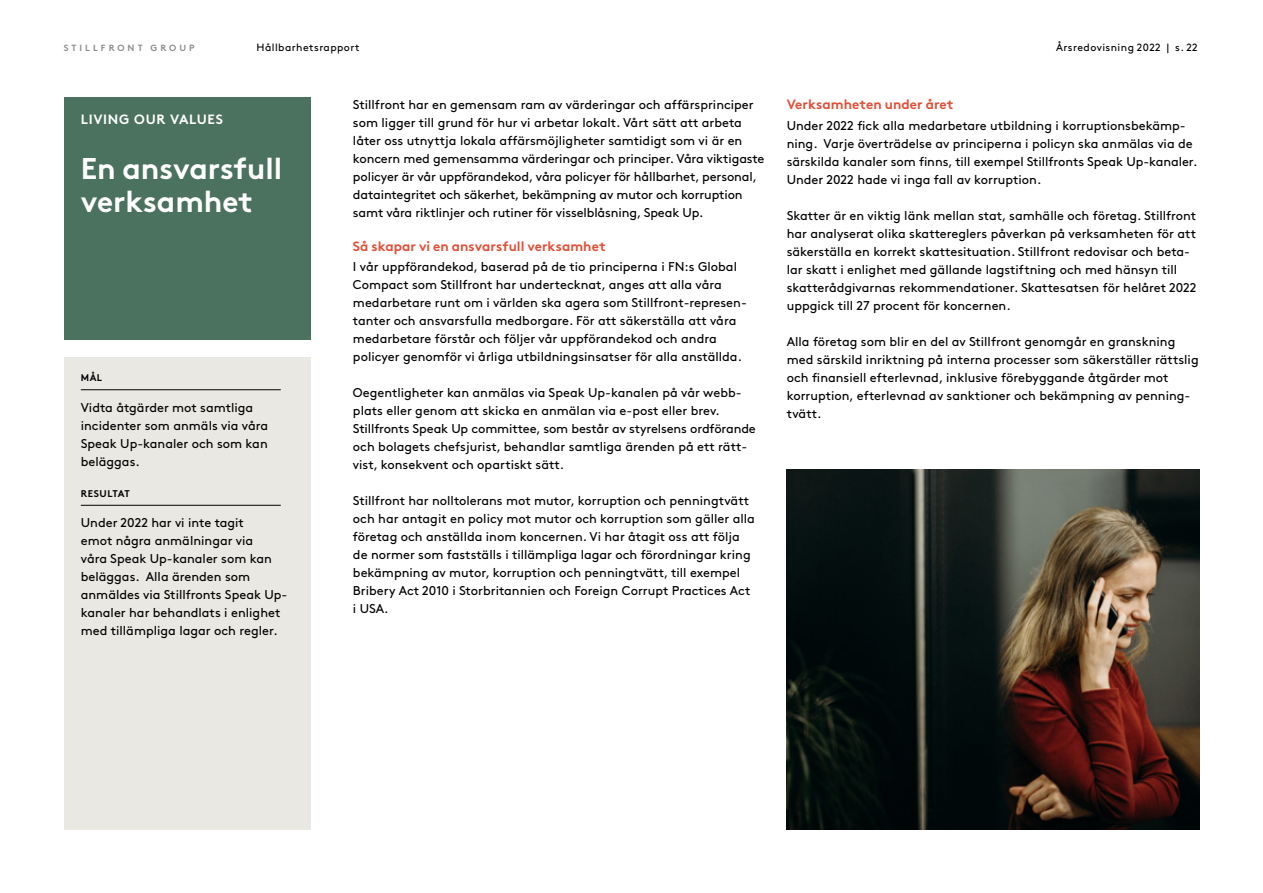
<style>
.page{position:relative;width:1263px;height:893px;background:#fff}
.page>*{position:absolute;margin:0;border:0;box-sizing:border-box;transform-origin:0 0}
.t1{font:700 30px/33px "Brown Std";color:#fff}
.t2{font:700 13.5px "Brown Std";letter-spacing:.005em;color:#e24f36}
.t3{font:700 13.5px "Brown Std";letter-spacing:.05em;color:#fff}
.t4{font:12.75px/18px "Brown Std";color:#000}
.t5{font:10.5px "Brown Std";letter-spacing:.04em;color:#000}
.t6{font:700 9.75px "Brown Std";letter-spacing:.05em;color:#000}
.t7{font:700 9px "Brown Std";letter-spacing:.34em;color:#8b8e88}
</style>
<div class="page">
<div style="left:64px;top:98px;width:246px;height:242px;background:#4a725e"></div>
<div style="left:64px;top:357px;width:247px;height:472px;background:#e9e8e3"></div>
<hr style="left:81px;top:389px;width:200px;height:1px;background:#000">
<hr style="left:81px;top:505px;width:200px;height:1px;background:#000">
<img style="left:787px;top:470px;width:412px;height:359px">
<p class="t7" style="left:64px;top:42px;width:132px">STILLFRONT GROUP</p>
<p class="t5" style="left:257px;top:41px;width:105px">Hållbarhetsrapport</p>
<p class="t5" style="left:1056px;top:41px;width:143px">Årsredovisning 2022 | s. 22</p>
<p class="t3" style="left:81px;top:111px;width:144px">LIVING OUR VALUES</p>
<h1 class="t1" style="left:81px;top:151px;width:203px">En ansvarsfull verksamhet</h1>
<p class="t6" style="left:81px;top:372px;width:23px">MÅL</p>
<p class="t4" style="left:81px;top:398px;width:189px">Vidta åtgärder mot samtliga incidenter som anmäls via våra<br>Speak Up-kanaler och som kan beläggas.</p>
<p class="t6" style="left:81px;top:487px;width:51px">RESULTAT</p>
<p class="t4" style="left:81px;top:514px;width:208px">Under 2022 har vi inte tagit<br>emot några anmälningar via<br>våra Speak Up-kanaler som kan beläggas. Alla ärenden som anmäldes via Stillfronts Speak Up&shy;kanaler har behandlats i enlighet med tillämpliga lagar och regler.</p>
<p class="t4" style="left:353px;top:96px;width:413px">Stillfront har en gemensam ram av värderingar och affärsprinciper som ligger till grund för hur vi arbetar lokalt. Vårt sätt att arbeta låter oss utnyttja lokala affärsmöjligheter samtidigt som vi är en koncern med gemensamma värderingar och principer. Våra viktigaste policyer är vår uppförandekod, våra policyer för hållbarhet, personal, dataintegritet och säkerhet, bekämpning av mutor och korruption samt våra riktlinjer och rutiner för visselblåsning, Speak Up.</p>
<p class="t2" style="left:353px;top:238px;width:254px">Så skapar vi en ansvarsfull verksamhet</p>
<p class="t4" style="left:353px;top:258px;width:395px">I vår uppförandekod, baserad på de tio principerna i FN:s Global Compact som Stillfront har undertecknat, anges att alla våra medarbetare runt om i världen ska agera som Stillfront-represen&shy;tanter och ansvarsfulla medborgare. För att säkerställa att våra medarbetare förstår och följer vår uppförandekod och andra policyer genomför vi årliga utbildningsinsatser för alla anställda.</p>
<p class="t4" style="left:353px;top:384px;width:404px">Oegentligheter kan anmälas via Speak Up-kanalen på vår webb&shy;plats eller genom att skicka en anmälan via e-post eller brev.<br>Stillfronts Speak Up committee, som består av styrelsens ordförande och bolagets chefsjurist, behandlar samtliga ärenden på ett rätt&shy;vist, konsekvent och opartiskt sätt.</p>
<p class="t4" style="left:353px;top:492px;width:403px">Stillfront har nolltolerans mot mutor, korruption och penningtvätt och har antagit en policy mot mutor och korruption som gäller alla företag och anställda inom koncernen. Vi har åtagit oss att följa de normer som fastställs i tillämpliga lagar och förordningar kring bekämpning av mutor, korruption och penningtvätt, till exempel Bribery Act 2010 i Storbritannien och Foreign Corrupt Practices Act i USA.</p>
<p class="t2" style="left:787px;top:96px;width:168px">Verksamheten under året</p>
<p class="t4" style="left:787px;top:116px;width:412px">Under 2022 fick alla medarbetare utbildning i korruptionsbekämp&shy;ning. Varje överträdelse av principerna i policyn ska anmälas via de särskilda kanaler som finns, till exempel Stillfronts Speak Up-kanaler.<br>Under 2022 hade vi inga fall av korruption.</p>
<p class="t4" style="left:787px;top:206px;width:411px">Skatter är en viktig länk mellan stat, samhälle och företag. Stillfront har analyserat olika skattereglers påverkan på verksamheten för att säkerställa en korrekt skattesituation. Stillfront redovisar och beta&shy;lar skatt i enlighet med gällande lagstiftning och med hänsyn till skatterådgivarnas rekommendationer. Skattesatsen för helåret 2022 uppgick till 27 procent för koncernen.</p>
<p class="t4" style="left:787px;top:332px;width:413px">Alla företag som blir en del av Stillfront genomgår en granskning med särskild inriktning på interna processer som säkerställer rättslig och finansiell efterlevnad, inklusive förebyggande åtgärder mot korruption, efterlevnad av sanktioner och bekämpning av penning&shy;tvätt.</p>
</div>
